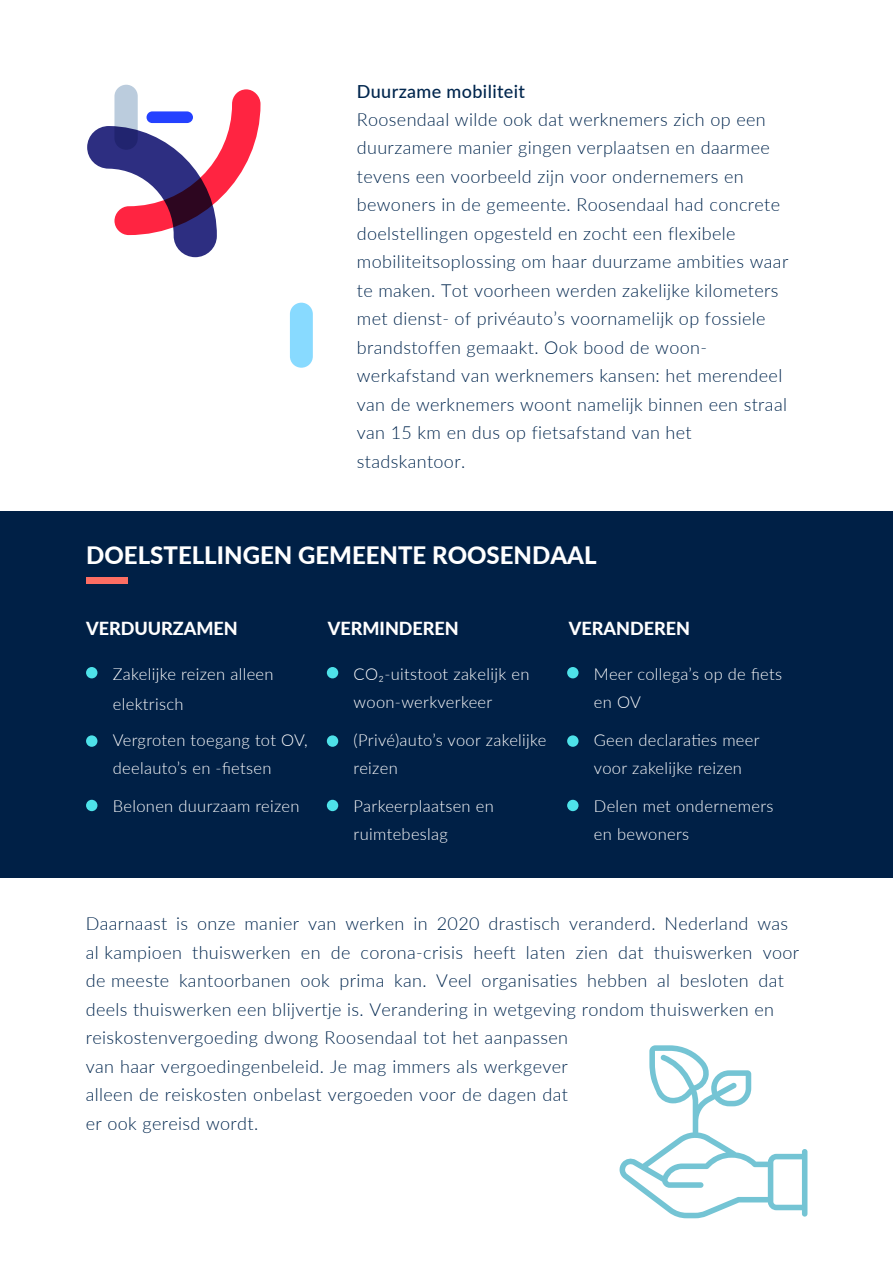
<style>
.page{position:relative;width:893px;height:1263px;background:#fff}
.page>*{position:absolute;margin:0;border:0;box-sizing:border-box;transform-origin:0 0}
.t1{font:800 24px "Lato";color:#fff}
.t2{font:300 18px/28.5px "Lato";letter-spacing:.02em;color:#00264e}
.t3{font:800 18px "Lato";color:#fff}
.t4{font:500 18px "Lato";letter-spacing:.02em;color:#00264e}
.t5{font:300 16.5px/28.5px "Lato";letter-spacing:.02em;color:#fff}
</style>
<div class="page">
<div style="left:0;top:511px;width:893px;height:367px;background:#002046"></div>
<div style="left:86px;top:667px;width:11px;height:11px;background:#4ee2e9;border-radius:50%"></div>
<div style="left:86px;top:735px;width:11px;height:12px;background:#4ee2e9;border-radius:50%"></div>
<div style="left:86px;top:800px;width:11px;height:11px;background:#4ee2e9;border-radius:50%"></div>
<div style="left:327px;top:667px;width:11px;height:11px;background:#4ee2e9;border-radius:50%"></div>
<div style="left:327px;top:735px;width:11px;height:12px;background:#4ee2e9;border-radius:50%"></div>
<div style="left:327px;top:800px;width:11px;height:11px;background:#4ee2e9;border-radius:50%"></div>
<div style="left:567px;top:667px;width:11px;height:11px;background:#4ee2e9;border-radius:50%"></div>
<div style="left:567px;top:735px;width:11px;height:12px;background:#4ee2e9;border-radius:50%"></div>
<div style="left:567px;top:800px;width:11px;height:11px;background:#4ee2e9;border-radius:50%"></div>
<div style="left:290px;top:303px;width:23px;height:65px;background:#88daff;border-radius:11px"></div>
<div style="left:114px;top:85px;width:24px;height:65px;background:#bcd;border-radius:11px"></div>
<svg style="left:87px;top:89px;width:173px;height:168px"></svg>
<svg style="left:619px;top:1045px;width:188px;height:173px"></svg>
<div style="left:86px;top:577px;width:42px;height:6px;background:#fd6e63"></div>
<p class="t4" style="left:357px;top:78px;width:170px">Duurzame mobiliteit</p>
<p class="t2" style="left:357px;top:105px;width:433px">Roosendaal wilde ook dat werknemers zich op een duurzamere manier gingen verplaatsen en daarmee tevens een voorbeeld zijn voor ondernemers en bewoners in de gemeente. Roosendaal had concrete doelstellingen opgesteld en zocht een flexibele mobiliteitsoplossing om haar duurzame ambities waar te maken. Tot voorheen werden zakelijke kilometers met dienst- of privéauto’s voornamelijk op fossiele brandstoffen gemaakt. Ook bood de woon&shy;werkafstand van werknemers kansen: het merendeel van de werknemers woont namelijk binnen een straal van 15 km en dus op fietsafstand van het stadskantoor.</p>
<h1 class="t1" style="left:86px;top:537px;width:512px">DOELSTELLINGEN GEMEENTE ROOSENDAAL</h1>
<p class="t3" style="left:86px;top:615px;width:153px">VERDUURZAMEN</p>
<p class="t3" style="left:328px;top:615px;width:133px">VERMINDEREN</p>
<p class="t3" style="left:569px;top:615px;width:123px">VERANDEREN</p>
<p class="t5" style="left:113px;top:658px;width:162px;line-height:30px">Zakelijke reizen alleen elektrisch</p>
<p class="t5" style="left:113px;top:725px;width:196px">Vergroten toegang tot OV, deelauto’s en -fietsen</p>
<p class="t5" style="left:113px;top:791px;width:188px">Belonen duurzaam reizen</p>
<p class="t5" style="left:594px;top:659px;width:190px">Meer collega’s op de fiets en OV</p>
<p class="t5" style="left:594px;top:725px;width:167px">Geen declaraties meer voor zakelijke reizen</p>
<p class="t5" style="left:594px;top:791px;width:181px">Delen met ondernemers en bewoners</p>
<p class="t5" style="left:354px;top:659px;width:177px">CO₂-uitstoot zakelijk en woon-werkverkeer</p>
<p class="t5" style="left:354px;top:725px;width:194px">(Privé)auto’s voor zakelijke reizen</p>
<p class="t5" style="left:354px;top:791px;width:142px">Parkeerplaatsen en ruimtebeslag</p>
<p class="t2" style="left:86px;top:909px;width:715px">Daarnaast is onze manier van werken in 2020 drastisch veranderd. Nederland was al kampioen thuiswerken en de corona-crisis heeft laten zien dat thuiswerken voor de meeste kantoorbanen ook prima kan. Veel organisaties hebben al besloten dat deels thuiswerken een blijvertje is. Verandering in wetgeving rondom thuiswerken en reiskostenvergoeding dwong Roosendaal tot het aanpassen<br>van haar vergoedingenbeleid. Je mag immers als werkgever<br>alleen de reiskosten onbelast vergoeden voor de dagen dat<br>er ook gereisd wordt.</p>
</div>
